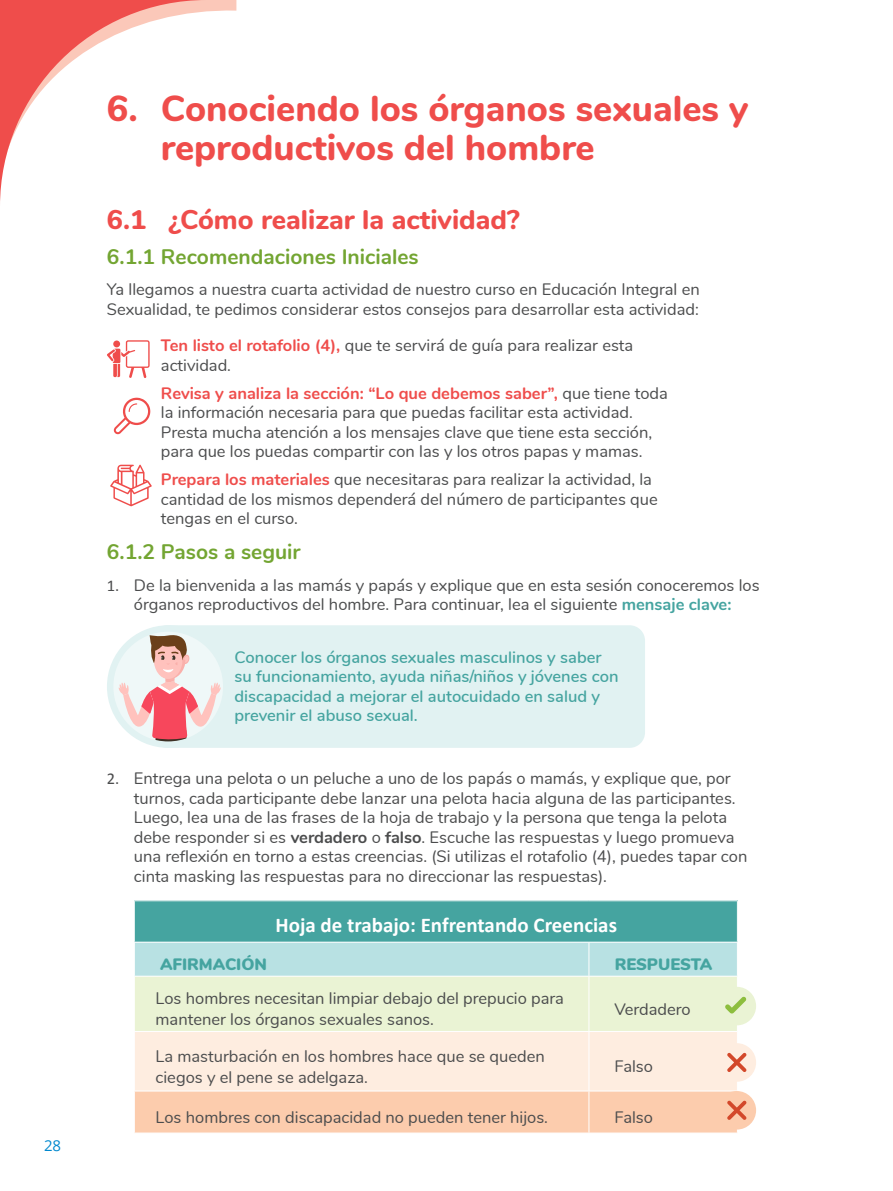
<style>
.page{position:relative;width:893px;height:1191px;background:#fff}
.page>*{position:absolute;margin:0;border:0;box-sizing:border-box;transform-origin:0 0}
.t1{font:800 36px/38.8px "Nunito";color:#ef4d4b}
.t2{font:800 27px "Nunito";color:#ef4d4b}
.t3{font:700 21px "Nunito";color:#73a532}
.t4{font:700 21px "Calibri";color:#fff}
.t5{font:16.5px/19.5px "Nunito";color:#4b4c4d}
.t6{font:600 16.5px/19.5px "Nunito";color:#45a4a0}
.t7{font:900 16.5px "Nunito";color:#45a4a0}
.t8{font:15px "Open Sans";color:#0088ce}
.s1{font-weight:700;color:#ef4d4b}
.s2{font-family:"Calibri"}
.s3{font-weight:700;color:#45a4a0}
.s4{font-weight:700}
</style>
<div class="page">
<div style="left:152px;top:625px;width:493px;height:123px;background:#e1f2f2;border-radius:15px"></div>
<svg style="left:110px;top:632px;width:112px;height:109px"></svg>
<div style="left:107px;top:625px;width:122px;height:123px;border:6px solid #e1f2f2;border-radius:50%"></div>
<div style="left:134px;top:900px;width:603px;height:42px;background:#45a4a0"></div>
<hr style="left:134px;top:900px;width:455px;height:1px;background:#fff">
<hr style="left:134px;top:901px;width:1px;height:40px;background:#fff">
<hr style="left:589px;top:900px;width:149px;height:1px;background:#fff">
<hr style="left:134px;top:941px;width:455px;height:1px;background:#fff">
<hr style="left:589px;top:941px;width:149px;height:1px;background:#fff">
<svg style="left:207px;top:0;width:29px;height:12px"></svg>
<svg style="left:0;top:0;width:207px;height:201px"></svg>
<svg style="left:110px;top:465px;width:42px;height:41px"></svg>
<svg style="left:107px;top:340px;width:43px;height:38px"></svg>
<svg style="left:114px;top:398px;width:36px;height:36px"></svg>
<div style="left:718px;top:1043px;width:38px;height:38px;background:#feede0;border-radius:50%"></div>
<div style="left:718px;top:986px;width:38px;height:39px;background:#eaf3d4;border-radius:50%"></div>
<div style="left:718px;top:1091px;width:38px;height:38px;background:#fcccad;border-radius:50%"></div>
<svg style="left:134px;top:942px;width:613px;height:191px;background:#ebe5d2"></svg>
<p class="t8" style="left:44px;top:1135px;width:19px">28</p>
<h1 class="t1" style="left:161px;top:87px;width:589px;text-indent:-54px">6. Conociendo los órganos sexuales y reproductivos del hombre</h1>
<h2 class="t2" style="left:107px;top:200px;width:414px">6.1 ¿Cómo realizar la actividad?</h2>
<p class="t3" style="left:107px;top:241px;width:313px">6.1.1 Recomendaciones Iniciales</p>
<p class="t5" style="left:107px;top:279px;width:594px">Ya llegamos a nuestra cuarta actividad de nuestro curso en Educación Integral en<br>Sexualidad, te pedimos considerar estos consejos para desarrollar esta actividad:</p>
<p class="t5" style="left:161px;top:335px;width:474px"><span class="s1">Ten listo el rotafolio (4),</span> que te servirá de guía para realizar esta actividad.</p>
<p class="t5" style="left:161px;top:382px;width:508px"><span class="s1">Revisa y analiza la sección: “Lo que debemos saber”,</span> que tiene toda la información necesaria para que puedas facilitar esta actividad.<br>Presta mucha atención a los mensajes clave que tiene esta sección, para que los puedas compartir con las y los otros papas y mamas.</p>
<p class="t5" style="left:161px;top:469px;width:498px"><span class="s1">Prepara los materiales</span> que necesitaras para realizar la actividad, la cantidad de los mismos dependerá del número de participantes que tengas en el curso.</p>
<p class="t3" style="left:107px;top:536px;width:195px">6.1.2 Pasos a seguir</p>
<p class="t5" style="left:107px;top:574px;width:654px;text-align:center"><span class="s2">1.</span> De la bienvenida a las mamás y papás y explique que en esta sesión conoceremos los órganos reproductivos del hombre. Para continuar, lea el siguiente <span class="s3">mensaje clave:</span></p>
<p class="t6" style="left:234px;top:646px;width:386px">Conocer los órganos sexuales masculinos y saber su funcionamiento, ayuda niñas/niños y jóvenes con discapacidad a mejorar el autocuidado en salud y prevenir el abuso sexual.</p>
<p class="t5" style="left:134px;top:767px;width:615px;text-indent:-27px"><span class="s2">2.</span> Entrega una pelota o un peluche a uno de los papás o mamás, y explique que, por turnos, cada participante debe lanzar una pelota hacia alguna de las participantes.<br>Luego, lea una de las frases de la hoja de trabajo y la persona que tenga la pelota debe responder si es <span class="s4">verdadero</span> o <span class="s4">falso</span>. Escuche las respuestas y luego promueva una reflexión en torno a estas creencias. (Si utilizas el rotafolio (4), puedes tapar con cinta masking las respuestas para no direccionar las respuestas).</p>
<p class="t4" style="left:276px;top:912px;width:343px">Hoja de trabajo: Enfrentando Creencias</p>
<p class="t7" style="left:160px;top:952px;width:109px">AFIRMACIÓN</p>
<p class="t7" style="left:615px;top:952px;width:99px">RESPUESTA</p>
<p class="t5" style="left:156px;top:987px;width:410px;line-height:21px">Los hombres necesitan limpiar debajo del prepucio para mantener los órganos sexuales sanos.</p>
<p class="t5" style="left:614px;top:998px;width:78px">Verdadero</p>
<p class="t5" style="left:156px;top:1044px;width:391px;line-height:21px">La masturbación en los hombres hace que se queden ciegos y el pene se adelgaza.</p>
<p class="t5" style="left:614px;top:1055px;width:40px">Falso</p>
<p class="t5" style="left:156px;top:1106px;width:394px">Los hombres con discapacidad no pueden tener hijos.</p>
<p class="t5" style="left:614px;top:1106px;width:40px">Falso</p>
</div>
